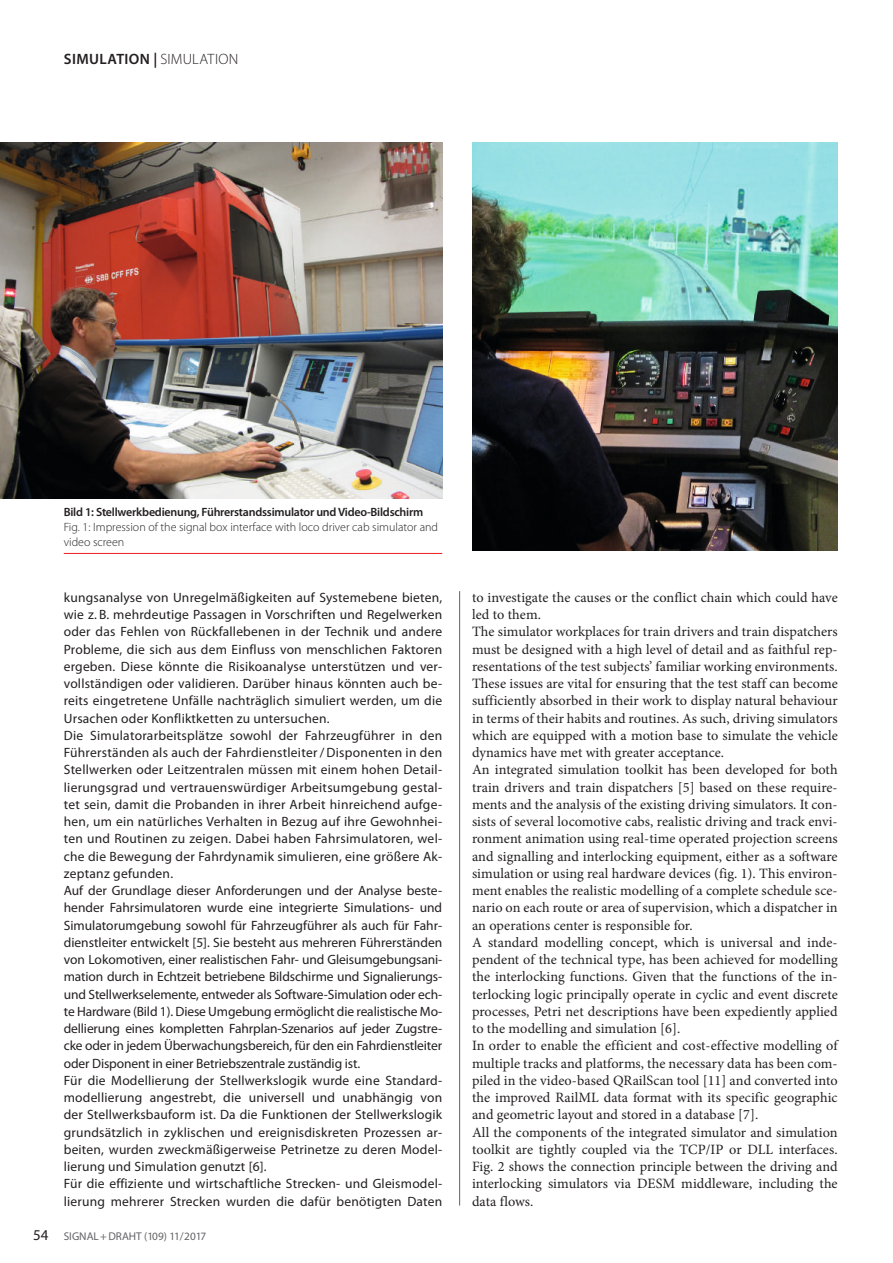
<style>
.page{position:relative;width:893px;height:1263px;background:#fff}
.page>*{position:absolute;margin:0;border:0;box-sizing:border-box;transform-origin:0 0}
.t1{font:600 15px "Myriad Pro";letter-spacing:.025em;color:#231f20}
.t2{font:14.25px/17.2px "Minion Pro";letter-spacing:.005em;color:#231f20}
.t3{font:13.5px/17.2px "Myriad Pro";letter-spacing:.015em;color:#231f20}
.t4{font:300 12px/15px "Myriad Pro";color:#231f20}
.t5{font:600 12px "Myriad Pro";letter-spacing:-.02em;color:#231f20}
.t6{font:11.25px "Myriad Pro";color:#636366}
.s1{font-weight:300}
.s2{font-size:15px;color:#231f20}
</style>
<div class="page">
<img style="left:472px;top:142px;width:366px;height:408px">
<img style="left:0;top:142px;width:442px;height:356px">
<hr style="left:64px;top:553px;width:378px;height:1px;background:#ee1d23">
<hr style="left:459px;top:591px;width:1px;height:614px;background:#636366">
<p class="t1" style="left:64px;top:49px;width:176px">SIMULATION | <span class="s1">SIMULATION</span></p>
<p class="t5" style="left:64px;top:504px;width:361px">Bild 1: Stellwerkbedienung, Führerstandssimulator und Video-Bildschirm</p>
<p class="t4" style="left:64px;top:519px;width:376px">Fig. 1: Impression of the signal box interface with loco driver cab simulator and video screen</p>
<p class="t3" style="left:64px;top:588px;width:380px">kungsanalyse von Unregelmäßigkeiten auf Systemebene bieten, wie z. B. mehrdeutige Passagen in Vorschriften und Regelwerken oder das Fehlen von Rückfallebenen in der Technik und andere Probleme, die sich aus dem Einfluss von menschlichen Faktoren ergeben. Diese könnte die Risikoanalyse unterstützen und ver&shy;vollständigen oder validieren. Darüber hinaus könnten auch be&shy;reits eingetretene Unfälle nachträglich simuliert werden, um die Ursachen oder Konfliktketten zu untersuchen.<br>Die Simulatorarbeitsplätze sowohl der Fahrzeugführer in den Führerständen als auch der Fahrdienstleiter/Disponenten in den Stellwerken oder Leitzentralen müssen mit einem hohen Detail&shy;lierungsgrad und vertrauenswürdiger Arbeitsumgebung gestal&shy;tet sein, damit die Probanden in ihrer Arbeit hinreichend aufge&shy;hen, um ein natürliches Verhalten in Bezug auf ihre Gewohnhei&shy;ten und Routinen zu zeigen. Dabei haben Fahrsimulatoren, wel&shy;che die Bewegung der Fahrdynamik simulieren, eine größere Ak&shy;zeptanz gefunden.<br>Auf der Grundlage dieser Anforderungen und der Analyse beste&shy;hender Fahrsimulatoren wurde eine integrierte Simulations- und Simulatorumgebung sowohl für Fahrzeugführer als auch für Fahr&shy;dienstleiter entwickelt [5]. Sie besteht aus mehreren Führerständen von Lokomotiven, einer realistischen Fahr- und Gleisumgebungsani&shy;mation durch in Echtzeit betriebene Bildschirme und Signalierungs&shy;und Stellwerkselemente, entweder als Software-Simulation oder ech&shy;te Hardware (Bild 1). Diese Umgebung ermöglicht die realistische Mo&shy;dellierung eines kompletten Fahrplan-Szenarios auf jeder Zugstre&shy;cke oder in jedem Überwachungsbereich, für den ein Fahrdienstleiter oder Disponent in einer Betriebszentrale zuständig ist.<br>Für die Modellierung der Stellwerkslogik wurde eine Standard&shy;modellierung angestrebt, die universell und unabhängig von der Stellwerksbauform ist. Da die Funktionen der Stellwerkslogik grundsätzlich in zyklischen und ereignisdiskreten Prozessen ar&shy;beiten, wurden zweckmäßigerweise Petrinetze zu deren Model&shy;lierung und Simulation genutzt [6].<br>Für die effiziente und wirtschaftliche Strecken- und Gleismodel&shy;lierung mehrerer Strecken wurden die dafür benötigten Daten</p>
<p class="t2" style="left:472px;top:589px;width:367px">to investigate the causes or the conflict chain which could have led to them.<br>The simulator workplaces for train drivers and train dispatchers must be designed with a high level of detail and as faithful rep&shy;resentations of the test subjects’ familiar working environments.<br>These issues are vital for ensuring that the test staff can become sufficiently absorbed in their work to display natural behaviour in terms of their habits and routines. As such, driving simulators which are equipped with a motion base to simulate the vehicle dynamics have met with greater acceptance.<br>An integrated simulation toolkit has been developed for both train drivers and train dispatchers [5] based on these require&shy;ments and the analysis of the existing driving simulators. It con&shy;sists of several locomotive cabs, realistic driving and track envi&shy;ronment animation using real-time operated projection screens and signalling and interlocking equipment, either as a software simulation or using real hardware devices (fig. 1). This environ&shy;ment enables the realistic modelling of a complete schedule sce&shy;nario on each route or area of supervision, which a dispatcher in an operations center is responsible for.<br>A standard modelling concept, which is universal and inde&shy;pendent of the technical type, has been achieved for modelling the interlocking functions. Given that the functions of the in&shy;terlocking logic principally operate in cyclic and event discrete processes, Petri net descriptions have been expediently applied to the modelling and simulation [6].<br>In order to enable the efficient and cost-effective modelling of multiple tracks and platforms, the necessary data has been com&shy;piled in the video-based QRailScan tool [11] and converted into the improved RailML data format with its specific geographic and geometric layout and stored in a database [7].<br>All the components of the integrated simulator and simulation toolkit are tightly coupled via the TCP/IP or DLL interfaces.<br>Fig. 2 shows the connection principle between the driving and interlocking simulators via DESM middleware, including the data flows.</p>
<p class="t6" style="left:33px;top:1229px;width:175px"><span class="s2">54</span> SIGNAL+DRAHT (109) 11/2017</p>
</div>
